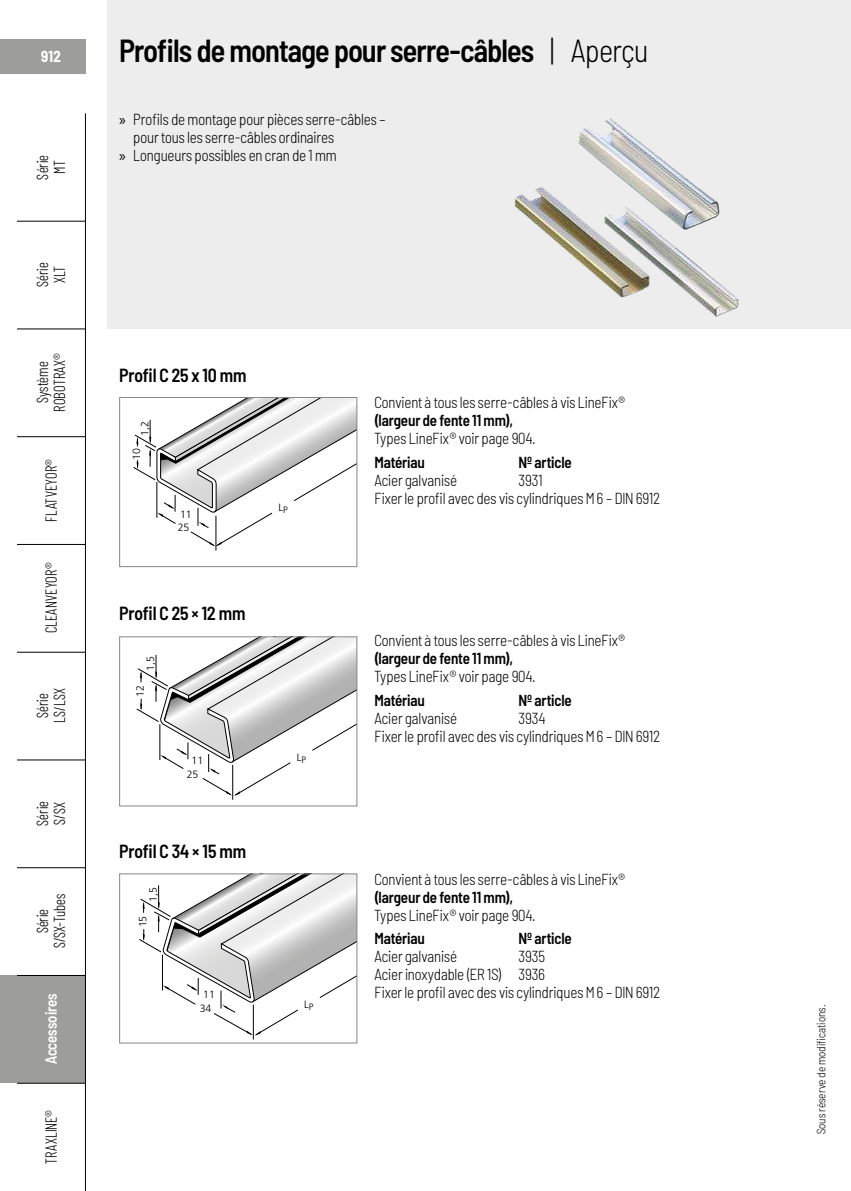
<style>
.page{position:relative;width:851px;height:1191px;background:#fff}
.page>*{position:absolute;margin:0;border:0;box-sizing:border-box;transform-origin:0 0}
.t1{font:600 semi-condensed 32px "Barlow";letter-spacing:-.025em;color:#000;scale:.95 1}
.t2{font:600 semi-condensed 19px "Barlow";letter-spacing:-.005em;color:#000;scale:.95 1}
.t3{font:300 semi-condensed 16px/18px "Barlow";letter-spacing:-.005em;color:#000;scale:.95 1}
.t4{font:600 semi-condensed 16px "Barlow";letter-spacing:-.01em;color:#000;scale:.95 1}
.t5{font:300 16px/17px "Barlow Condensed";letter-spacing:.015em;color:#000;text-align:center;scale:.95 1}
.t6{font:600 semi-condensed 16px "Barlow";letter-spacing:-.01em;color:#fff;scale:.95 1}
.t7{font:700 semi-condensed 16px "Barlow";color:#fff;scale:.95 1}
.t8{font:300 semi-condensed 12px "Barlow";letter-spacing:.005em;color:#000;scale:.95 1}
.t9{font:300 10.6px "Frutiger LT Com";color:#000}
.s1{font-weight:300}
.s2{font-family:"Myriad Pro";font-weight:400;font-stretch:normal}
</style>
<div class="page">
<div style="left:0;top:975px;width:85px;height:107px;background:#9d9d9c"></div>
<div style="left:108px;top:0;width:742px;height:329px;background:#ededed"></div>
<img style="left:515px;top:118px;width:224px;height:199px">
<hr style="left:216px;top:516px;width:1px;height:34px;background:#8c8c8c">
<hr style="left:215px;top:516px;width:1px;height:34px;background:#000">
<svg style="left:133px;top:399px;width:222px;height:147px"></svg>
<div style="left:119px;top:397px;width:238px;height:170px;border:1px solid #878787"></div>
<hr style="left:233px;top:765px;width:1px;height:34px;background:#c6c6c6">
<hr style="left:232px;top:765px;width:1px;height:34px;background:#000">
<svg style="left:136px;top:638px;width:219px;height:158px"></svg>
<div style="left:119px;top:636px;width:238px;height:170px;border:1px solid #878787"></div>
<hr style="left:253px;top:1004px;width:1px;height:35px;background:#000">
<svg style="left:139px;top:875px;width:216px;height:160px"></svg>
<div style="left:119px;top:873px;width:238px;height:170px;border:1px solid #878787"></div>
<div style="left:0;top:40px;width:85px;height:34px;background:#9d9d9c"></div>
<hr style="left:17px;top:328px;width:68px;height:1px;background:#000">
<hr style="left:17px;top:436px;width:68px;height:1px;background:#000">
<hr style="left:17px;top:544px;width:68px;height:1px;background:#000">
<hr style="left:17px;top:652px;width:68px;height:1px;background:#000">
<hr style="left:17px;top:759px;width:68px;height:1px;background:#000">
<hr style="left:17px;top:867px;width:68px;height:1px;background:#000">
<hr style="left:17px;top:975px;width:68px;height:1px;background:#000">
<hr style="left:17px;top:1082px;width:68px;height:1px;background:#000">
<hr style="left:17px;top:221px;width:68px;height:1px;background:#000">
<hr style="left:85px;top:113px;width:1px;height:1078px;background:#000">
<p class="t7" style="left:41px;top:45px;width:23px">912</p>
<p class="t5" style="left:33px;top:179px;width:27px;rotate:-90deg">Série<br>MT</p>
<p class="t5" style="left:33px;top:287px;width:27px;text-align:left;rotate:-90deg">Série<br>XLT</p>
<p class="t5" style="left:33px;top:412px;width:63px;rotate:-90deg">Système<br>ROBOTRAX®</p>
<p class="t5" style="left:41px;top:521px;width:68px;rotate:-90deg">FLATVEYOR®</p>
<p class="t5" style="left:41px;top:633px;width:76px;rotate:-90deg">CLEANVEYOR®</p>
<p class="t5" style="left:33px;top:723px;width:38px;rotate:-90deg">Série<br>LS/LSX</p>
<p class="t5" style="left:33px;top:825px;width:27px;text-align:left;rotate:-90deg">Série<br>S/SX</p>
<p class="t5" style="left:33px;top:948px;width:59px;rotate:-90deg">Série<br>S/SX-Tubes</p>
<p class="t6" style="left:39px;top:1064px;width:76px;rotate:-90deg">Accessoires</p>
<p class="t5" style="left:41px;top:1163px;width:58px;rotate:-90deg">TRAXLINE®</p>
<h1 class="t1" style="left:119px;top:27px;width:558px">Profils de montage pour serre-câbles <span class="s1">| Aperçu</span></h1>
<p class="t3" style="left:119px;top:109px;width:282px"><span class="s2">»</span> Profils de montage pour pièces serre-câbles –</p>
<p class="t3" style="left:133px;top:127px;width:213px">pour tous les serre-câbles ordinaires</p>
<p class="t3" style="left:119px;top:145px;width:231px"><span class="s2">»</span> Longueurs possibles en cran de 1 mm</p>
<p class="t9" style="left:136px;top:370px;width:13px;rotate:-90deg">10</p>
<p class="t9" style="left:143px;top:380px;width:16px;rotate:-90deg">1,5</p>
<p class="t2" style="left:119px;top:361px;width:136px">Profil C 25 x 10 mm</p>
<p class="t9" style="left:139px;top:436px;width:16px;rotate:-90deg">1,2</p>
<p class="t9" style="left:130px;top:460px;width:13px;rotate:-90deg">10</p>
<p class="t9" style="left:180px;top:508px;width:13px">11</p>
<p class="t9" style="left:178px;top:521px;width:13px">25</p>
<p class="t2" style="left:119px;top:599px;width:134px">Profil C 25 × 12 mm</p>
<p class="t9" style="left:136px;top:629px;width:13px;rotate:-90deg">15</p>
<p class="t9" style="left:144px;top:671px;width:16px;rotate:-90deg">1,5</p>
<p class="t9" style="left:134px;top:697px;width:13px;rotate:-90deg">12</p>
<p class="t9" style="left:191px;top:754px;width:13px">11</p>
<p class="t9" style="left:187px;top:768px;width:13px">25</p>
<p class="t2" style="left:119px;top:837px;width:135px">Profil C 34 × 15 mm</p>
<p class="t9" style="left:147px;top:901px;width:16px;rotate:-90deg">1,5</p>
<p class="t9" style="left:136px;top:927px;width:13px;rotate:-90deg">15</p>
<p class="t9" style="left:203px;top:988px;width:13px">11</p>
<p class="t9" style="left:200px;top:1002px;width:13px">34</p>
<p class="t9" style="left:278px;top:501px;width:11px">L<sub>P</sub></p>
<p class="t9" style="left:297px;top:751px;width:11px">L<sub>P</sub></p>
<p class="t9" style="left:304px;top:998px;width:11px">L<sub>P</sub></p>
<p class="t3" style="left:374px;top:392px;width:266px">Convient à tous les serre-câbles à vis LineFix®</p>
<p class="t4" style="left:374px;top:409px;width:147px">(largeur de fente 11 mm),</p>
<p class="t3" style="left:374px;top:428px;width:171px">Types LineFix® voir page 904.</p>
<p class="t4" style="left:374px;top:450px;width:55px">Matériau</p>
<p class="t4" style="left:518px;top:450px;width:58px">Nº article</p>
<p class="t3" style="left:374px;top:470px;width:88px">Acier galvanisé</p>
<p class="t3" style="left:374px;top:470px;width:302px;text-indent:144px">3931<br>Fixer le profil avec des vis cylindriques M 6 – DIN 6912</p>
<p class="t3" style="left:374px;top:630px;width:266px">Convient à tous les serre-câbles à vis LineFix®</p>
<p class="t4" style="left:374px;top:647px;width:147px">(largeur de fente 11 mm),</p>
<p class="t3" style="left:374px;top:666px;width:171px">Types LineFix® voir page 904.</p>
<p class="t4" style="left:374px;top:688px;width:55px">Matériau</p>
<p class="t4" style="left:518px;top:688px;width:58px">Nº article</p>
<p class="t3" style="left:374px;top:708px;width:88px">Acier galvanisé</p>
<p class="t3" style="left:374px;top:708px;width:302px;text-indent:144px">3934<br>Fixer le profil avec des vis cylindriques M 6 – DIN 6912</p>
<p class="t3" style="left:374px;top:868px;width:266px">Convient à tous les serre-câbles à vis LineFix®</p>
<p class="t4" style="left:374px;top:885px;width:147px">(largeur de fente 11 mm),</p>
<p class="t3" style="left:374px;top:904px;width:171px">Types LineFix® voir page 904.</p>
<p class="t4" style="left:374px;top:927px;width:55px">Matériau</p>
<p class="t4" style="left:518px;top:927px;width:58px">Nº article</p>
<p class="t3" style="left:374px;top:946px;width:88px">Acier galvanisé</p>
<p class="t3" style="left:374px;top:946px;width:302px;text-indent:144px">3935<br>Acier inoxydable (ER 1S) 3936<br>Fixer le profil avec des vis cylindriques M 6 – DIN 6912</p>
<p class="t8" style="left:812px;top:1134px;width:138px;rotate:-90deg">Sous réserve de modifications.</p>
</div>
